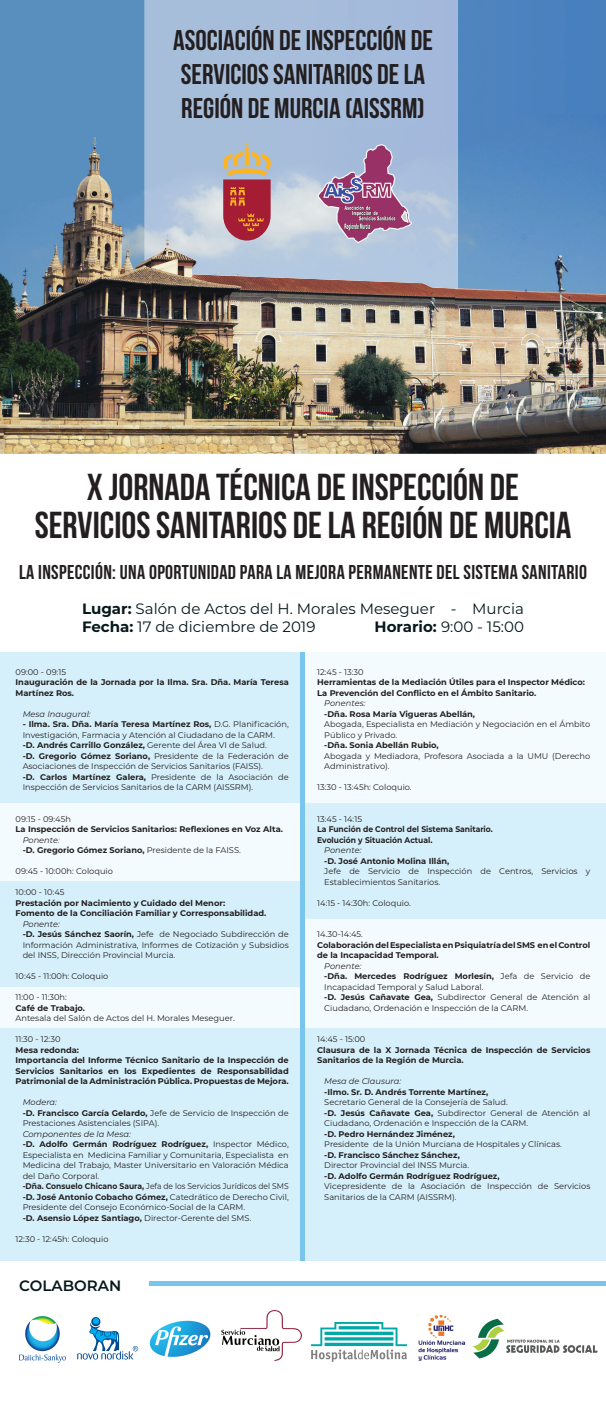
<style>
.page{position:relative;width:606px;height:1421px;background:#fff}
.page>*{position:absolute;margin:0;border:0;box-sizing:border-box;transform-origin:0 0}
.t1{font:700 37.5px/37.5px "Bebas Neue";color:#231f20;text-align:center}
.t2{font:700 28.5px/34.2px "Bebas Neue";color:#231f20}
.t3{font:700 20px "Bebas Neue";letter-spacing:.02em;color:#231f20}
.t4{font:15px/18px "Montserrat";color:#06181b}
.t5{font:600 15px "Montserrat";color:#06181b}
.t6{font:8.25px/10.5px "Montserrat";color:#231f20}
.t7{font:700 8.25px/10.5px "Montserrat";color:#231f20}
.t8{font:700 8.25px/10.5px "Montserrat";color:#231f20;scale:.92 1}
.t9{font:italic 8.25px "Montserrat";color:#231f20}
.s1{font-weight:700}
.s2{font-weight:400;font-style:italic}
.s3{font-weight:300;font-style:italic}
.s4{font-weight:400}
.s5{font-style:italic}
</style>
<div class="page">
<div style="left:0;top:652px;width:605px;height:608px;background:#d6f0fb"></div>
<hr style="left:149px;top:1281px;width:456px;height:4px;background:#7ac5ed">
<img style="left:312px;top:1322px;width:94px;height:39px">
<img style="left:19px;top:1316px;width:47px;height:45px">
<img style="left:221px;top:1310px;width:80px;height:49px">
<svg style="left:473px;top:1318px;width:124px;height:40px"></svg>
<img style="left:418px;top:1315px;width:48px;height:46px">
<svg style="left:77px;top:1317px;width:61px;height:42px"></svg>
<img style="left:149px;top:1320px;width:62px;height:37px">
<div style="left:0;top:802px;width:303px;height:78px;background:#f4fbfe"></div>
<div style="left:0;top:986px;width:303px;height:41px;background:#f4fbfe"></div>
<div style="left:303px;top:652px;width:302px;height:150px;background:#f4fbfe"></div>
<div style="left:303px;top:918px;width:302px;height:109px;background:#f4fbfe"></div>
<div style="left:300px;top:652px;width:5px;height:608px;background:#7ac5ed"></div>
<img style="left:0;top:0;width:151px;height:454px">
<img style="left:454px;top:0;width:151px;height:454px">
<img style="left:160px;top:288px;width:18px;height:166px">
<img style="left:151px;top:288px;width:9px;height:166px">
<img style="left:178px;top:288px;width:17px;height:166px">
<img style="left:195px;top:288px;width:9px;height:166px">
<img style="left:204px;top:288px;width:223px;height:166px">
<img style="left:427px;top:288px;width:27px;height:166px">
<img style="left:145px;top:0;width:312px;height:288px">
<img style="left:296px;top:128px;width:145px;height:129px">
<svg style="left:223px;top:143px;width:48px;height:97px;background:#b56b67"></svg>
<h2 class="t2" style="left:173px;top:22px;width:261px">ASOCIACIÓN DE INSPECCIÓN DE<br>SERVICIOS SANITARIOS DE LA<br>REGIÓN DE MURCIA (AISSRM)</h2>
<h1 class="t1" style="left:35px;top:468px;width:537px">X JORNADA TÉCNICA DE INSPECCIÓN DE<br>SERVICIOS SANITARIOS DE LA REGIÓN DE MURCIA</h1>
<h3 class="t3" style="left:19px;top:560px;width:569px">LA INSPECCIÓN: UNA OPORTUNIDAD PARA LA MEJORA PERMANENTE DEL SISTEMA SANITARIO</h3>
<h3 class="t4" style="left:82px;top:599px;width:443px"><span class="s1">Lugar:</span> Salón de Actos del H. Morales Meseguer - Murcia<br><span class="s1">Fecha:</span> 17 de diciembre de 2019</h3>
<h3 class="t4" style="left:374px;top:617px;width:151px"><span class="s1">Horario:</span> 9:00 - 15:00</h3>
<p class="t6" style="left:16px;top:666px;width:52px">09:00 - 09:15</p>
<p class="t7" style="left:16px;top:676px;width:274px">Inauguración de la Jornada por la Ilma. Sra. Dña. María Teresa<br>Martínez Ros.</p>
<p class="t9" style="left:23px;top:708px;width:69px">Mesa Inaugural:</p>
<p class="t6" style="left:23px;top:718px;width:267px"><span class="s1">- Ilma. Sra. Dña. María Teresa Martínez Ros,</span> D.G. Planificación, Investigación, Farmacia y Atención al Ciudadano de la CARM. <span class="s1">-D. Andrés Carrillo González,</span> Gerente del Área VI de Salud.<br><span class="s1">-D. Gregorio Gómez Soriano,</span> Presidente de la Federación de Asociaciones de Inspección de Servicios Sanitarios (FAISS).<br><span class="s1">-D. Carlos Martínez Galera,</span> Presidente de la Asociación de Inspección de Servicios Sanitarios de la CARM (AISSRM).</p>
<p class="t6" style="left:16px;top:813px;width:57px">09:15 - 09:45h</p>
<p class="t7" style="left:23px;top:823px;width:262px;text-indent:-7px">La Inspección de Servicios Sanitarios: Reflexiones en Voz Alta.<br><span class="s2">Ponente</span><span class="s3">:<br></span>-D. Gregorio Gómez Soriano, <span class="s4">Presidente de la FAISS.</span></p>
<p class="t6" style="left:16px;top:865px;width:99px">09:45 - 10:00h: Coloquio</p>
<p class="t6" style="left:16px;top:886px;width:50px">10:00 - 10:45</p>
<p class="t7" style="left:16px;top:897px;width:252px">Prestación por Nacimiento y Cuidado del Menor:<br>Fomento de la Conciliación Familiar y Corresponsabilidad.</p>
<p class="t6" style="left:23px;top:918px;width:267px"><span class="s5">Ponente:<br></span><span class="s1">-D. Jesús Sánchez Saorín,</span> Jefe de Negociado Subdirección de Información Administrativa, Informes de Cotización y Subsidios del INSS, Dirección Provincial Murcia.</p>
<p class="t6" style="left:16px;top:970px;width:94px">10:45 - 11:00h: Coloquio</p>
<p class="t6" style="left:16px;top:991px;width:53px">11:00 - 11:30h:</p>
<p class="t7" style="left:16px;top:1002px;width:71px">Café de Trabajo.</p>
<p class="t6" style="left:16px;top:1012px;width:220px">Antesala del Salón de Actos del H. Morales Meseguer.</p>
<p class="t6" style="left:16px;top:1033px;width:46px">11:30 - 12:30</p>
<p class="t7" style="left:16px;top:1044px;width:274px">Mesa redonda:<br>Importancia del Informe Técnico Sanitario de la Inspección de Servicios Sanitarios en los Expedientes de Responsabilidad Patrimonial de la Administración Pública. Propuestas de Mejora.</p>
<p class="t6" style="left:23px;top:1096px;width:267px"><span class="s5">Modera:<br></span><span class="s1">-D. Francisco García Gelardo,</span> Jefe de Servicio de Inspección de<br>Prestaciones Asistenciales (SIPA).</p>
<p class="t6" style="left:23px;top:1128px;width:267px"><span class="s5">Componentes de la Mesa:<br></span><span class="s1">-D. Adolfo Germán Rodríguez Rodríguez,</span> Inspector Médico, Especialista en Medicina Familiar y Comunitaria, Especialista en Medicina del Trabajo, Master Universitario en Valoración Médica del Daño Corporal.<br><span class="s1">-Dña. Consuelo Chicano Saura,</span> Jefa de los Servicios Jurídicos del SMS <span class="s1">-D. José Antonio Cobacho Gómez,</span> Catedrático de Derecho Civil, Presidente del Consejo Económico-Social de la CARM.<br><span class="s1">-D. Asensio López Santiago,</span> Director-Gerente del SMS.</p>
<p class="t6" style="left:16px;top:1233px;width:94px">12:30 - 12:45h: Coloquio</p>
<h3 class="t5" style="left:19px;top:1274px;width:103px">COLABORAN</h3>
<p class="t6" style="left:317px;top:666px;width:48px">12:45 - 13:30</p>
<p class="t7" style="left:317px;top:676px;width:269px">Herramientas de la Mediación Útiles para el Inspector Médico:<br>La Prevención del Conflicto en el Ámbito Sanitario.</p>
<p class="t9" style="left:324px;top:697px;width:43px">Ponentes:</p>
<p class="t7" style="left:324px;top:708px;width:152px">-Dña. Rosa María Vigueras Abellán,</p>
<p class="t6" style="left:324px;top:718px;width:267px">Abogada, Especialista en Mediación y Negociación en el Ámbito<br>Público y Privado.</p>
<p class="t7" style="left:324px;top:739px;width:116px">-Dña. Sonia Abellán Rubio,</p>
<p class="t6" style="left:324px;top:750px;width:267px">Abogada y Mediadora, Profesora Asociada a la UMU (Derecho<br>Administrativo).</p>
<p class="t6" style="left:317px;top:781px;width:96px">13:30 - 13:45h: Coloquio.</p>
<p class="t6" style="left:317px;top:813px;width:46px">13:45 - 14:15</p>
<p class="t8" style="left:317px;top:823px;width:192px">La Función de Control del Sistema Sanitario.<br>Evolución y Situación Actual.</p>
<p class="t9" style="left:324px;top:844px;width:39px">Ponente:</p>
<p class="t7" style="left:324px;top:855px;width:126px">-D. José Antonio Molina Illán,</p>
<p class="t6" style="left:324px;top:865px;width:267px">Jefe de Servicio de Inspección de Centros, Servicios y<br>Establecimientos Sanitarios.</p>
<p class="t6" style="left:317px;top:897px;width:95px">14:15 - 14:30h: Coloquio.</p>
<p class="t6" style="left:317px;top:928px;width:47px">14.30-14:45.</p>
<p class="t7" style="left:317px;top:939px;width:274px">Colaboración del Especialista en Psiquiatría del SMS en el Control de la Incapacidad Temporal.</p>
<p class="t6" style="left:324px;top:960px;width:267px"><span class="s5">Ponente:<br></span><span class="s1">-Dña. Mercedes Rodríguez Morlesín,</span> Jefa de Servicio de Incapacidad Temporal y Salud Laboral.<br><span class="s1">-D. Jesús Cañavate Gea,</span> Subdirector General de Atención al Ciudadano, Ordenación e Inspección de la CARM.</p>
<p class="t6" style="left:317px;top:1033px;width:50px">14:45 - 15:00</p>
<p class="t7" style="left:317px;top:1044px;width:274px">Clausura de la X Jornada Técnica de Inspección de Servicios<br>Sanitarios de la Región de Murcia.</p>
<p class="t9" style="left:324px;top:1075px;width:78px">Mesa de Clausura:</p>
<p class="t7" style="left:324px;top:1086px;width:165px">-Ilmo. Sr. D. Andrés Torrente Martínez,</p>
<p class="t6" style="left:324px;top:1096px;width:267px">Secretario General de la Consejería de Salud.<br><span class="s1">-D. Jesús Cañavate Gea,</span> Subdirector General de Atención al<br>Ciudadano, Ordenación e Inspección de la CARM.</p>
<p class="t7" style="left:324px;top:1128px;width:132px">-D. Pedro Hernández Jiménez,</p>
<p class="t6" style="left:324px;top:1138px;width:239px">Presidente de la Unión Murciana de Hospitales y Clínicas.</p>
<p class="t7" style="left:324px;top:1149px;width:137px">-D. Francisco Sánchez Sánchez,</p>
<p class="t6" style="left:324px;top:1159px;width:146px">Director Provincial del INSS Murcia.</p>
<p class="t7" style="left:324px;top:1170px;width:177px">-D. Adolfo Germán Rodríguez Rodríguez,</p>
<p class="t6" style="left:324px;top:1180px;width:267px">Vicepresidente de la Asociación de Inspección de Servicios<br>Sanitarios de la CARM (AISSRM).</p>
</div>
